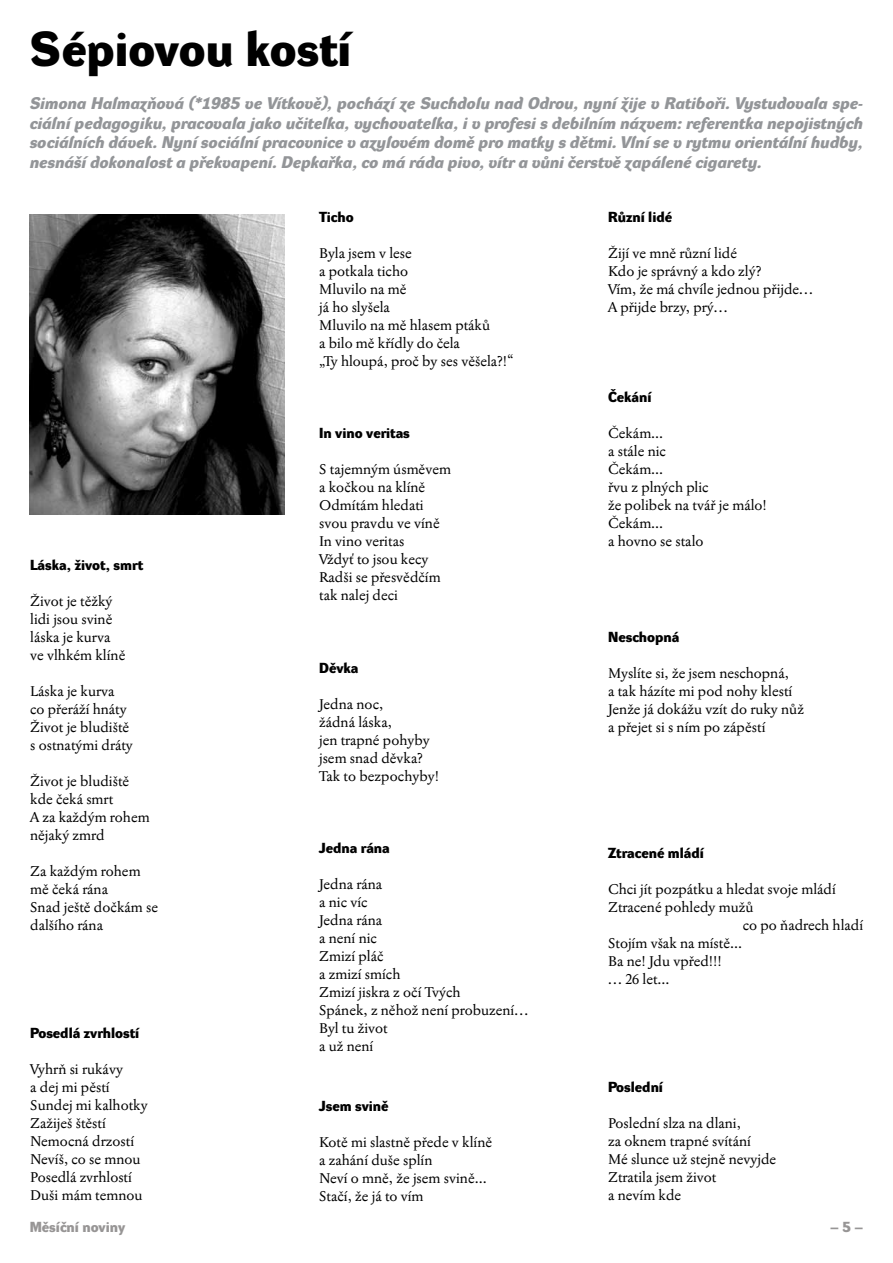
<style>
.page{position:relative;width:893px;height:1263px;background:#fff}
.page>*{position:absolute;margin:0;border:0;box-sizing:border-box;transform-origin:0 0}
.t1{font:700 48px "Dyna Grotesk DE";color:#000}
.t2{font:italic 700 16.5px/19.8px "Dyna Grotesk DE";color:#939598;text-align:justify}
.t3{font:14.25px/18px "Jannon 10 Pro";color:#000}
.t4{font:700 14.25px "Dyna Grotesk DE";color:#000}
.t5{font:700 14.25px "Dyna Grotesk DE";color:#979595}
</style>
<div class="page">
<img style="left:30px;top:215px;width:255px;height:299px">
<h1 class="t1" style="left:30px;top:21px;width:323px">Sépiovou kostí</h1>
<p class="t2" style="left:30px;top:95px;width:835px">Simona Halmazňová (*1985 ve Vítkově), pochází ze Suchdolu nad Odrou, nyní žije v Ratiboři. Vystudovala spe&shy;ciální pedagogiku, pracovala jako učitelka, vychovatelka, i v profesi s debilním názvem: referentka nepojistných sociálních dávek. Nyní sociální pracovnice v azylovém domě pro matky s dětmi. Vlní se v rytmu orientální hudby, nesnáší dokonalost a překvapení. Depkařka, co má ráda pivo, vítr a vůni čerstvě zapálené cigarety.</p>
<p class="t4" style="left:30px;top:557px;width:115px">Láska, život, smrt</p>
<p class="t3" style="left:30px;top:592px;width:97px">Život je těžký lidi jsou svině láska je kurva ve vlhkém klíně</p>
<p class="t3" style="left:30px;top:682px;width:104px">Láska je kurva<br>co přeráží hnáty<br>Život je bludiště s ostnatými dráty</p>
<p class="t3" style="left:30px;top:772px;width:121px">Život je bludiště kde čeká smrt<br>A za každým rohem nějaký zmrd</p>
<p class="t3" style="left:30px;top:862px;width:129px">Za každým rohem mě čeká rána<br>Snad ještě dočkám se dalšího rána</p>
<p class="t4" style="left:30px;top:1025px;width:111px">Posedlá zvrhlostí</p>
<p class="t3" style="left:30px;top:1060px;width:119px">Vyhrň si rukávy<br>a dej mi pěstí<br>Sundej mi kalhotky<br>Zažiješ štěstí<br>Nemocná drzostí<br>Nevíš, co se mnou<br>Posedlá zvrhlostí<br>Duši mám temnou</p>
<p class="t4" style="left:319px;top:209px;width:36px">Ticho</p>
<p class="t3" style="left:319px;top:244px;width:196px">Byla jsem v lese<br>a potkala ticho<br>Mluvilo na mě<br>já ho slyšela<br>Mluvilo na mě hlasem ptáků<br>a bilo mě křídly do čela<br>„Ty hloupá, proč by ses věšela?!“</p>
<p class="t4" style="left:319px;top:425px;width:92px">In vino veritas</p>
<p class="t3" style="left:319px;top:460px;width:133px">S tajemným úsměvem a kočkou na klíně<br>Odmítám hledati svou pravdu ve víně<br>In vino veritas<br>Vždyť to jsou kecy<br>Radši se přesvědčím tak nalej deci</p>
<p class="t4" style="left:319px;top:659px;width:41px">Děvka</p>
<p class="t3" style="left:319px;top:694px;width:121px">Jedna noc,<br>žádná láska,<br>jen trapné pohyby jsem snad děvka?<br>Tak to bezpochyby!</p>
<p class="t4" style="left:319px;top:839px;width:72px">Jedna rána</p>
<p class="t3" style="left:319px;top:874px;width:210px">Jedna rána<br>a nic víc<br>Jedna rána<br>a není nic<br>Zmizí pláč<br>a zmizí smích<br>Zmizí jiskra z očí Tvých<br>Spánek, z něhož není probuzení…<br>Byl tu život<br>a už není</p>
<p class="t4" style="left:319px;top:1097px;width:71px">Jsem svině</p>
<p class="t3" style="left:319px;top:1132px;width:174px">Kotě mi slastně přede v klíně a zahání duše splín<br>Neví o mně, že jsem svině...<br>Stačí, že já to vím</p>
<p class="t4" style="left:608px;top:209px;width:66px">Různí lidé</p>
<p class="t3" style="left:608px;top:244px;width:206px">Žijí ve mně různí lidé<br>Kdo je správný a kdo zlý?<br>Vím, že má chvíle jednou přijde…<br>A přijde brzy, prý…</p>
<p class="t4" style="left:608px;top:389px;width:45px">Čekání</p>
<p class="t3" style="left:608px;top:424px;width:160px">Čekám...<br>a stále nic<br>Čekám...<br>řvu z plných plic<br>že polibek na tvář je málo!<br>Čekám...<br>a hovno se stalo</p>
<p class="t4" style="left:608px;top:629px;width:73px">Neschopná</p>
<p class="t3" style="left:608px;top:664px;width:197px">Myslíte si, že jsem neschopná,<br>a tak házíte mi pod nohy klestí<br>Jenže já dokážu vzít do ruky nůž a přejet si s ním po zápěstí</p>
<p class="t4" style="left:608px;top:845px;width:97px">Ztracené mládí</p>
<p class="t3" style="left:608px;top:880px;width:229px">Chci jít pozpátku a hledat svoje mládí</p>
<p class="t3" style="left:608px;top:898px;width:147px">Ztracené pohledy mužů</p>
<p class="t3" style="left:743px;top:916px;width:122px">co po ňadrech hladí</p>
<p class="t3" style="left:608px;top:934px;width:136px">Stojím však na místě...</p>
<p class="t3" style="left:608px;top:952px;width:115px">Ba ne! Jdu vpřed!!!</p>
<p class="t3" style="left:608px;top:970px;width:63px">… 26 let...</p>
<p class="t4" style="left:608px;top:1079px;width:56px">Poslední</p>
<p class="t3" style="left:608px;top:1114px;width:170px">Poslední slza na dlani,<br>za oknem trapné svítání<br>Mé slunce už stejně nevyjde<br>Ztratila jsem život<br>a nevím kde</p>
<p class="t5" style="left:30px;top:1219px;width:97px">Měsíční noviny</p>
<p class="t5" style="left:830px;top:1219px;width:34px">– 5 –</p>
</div>
